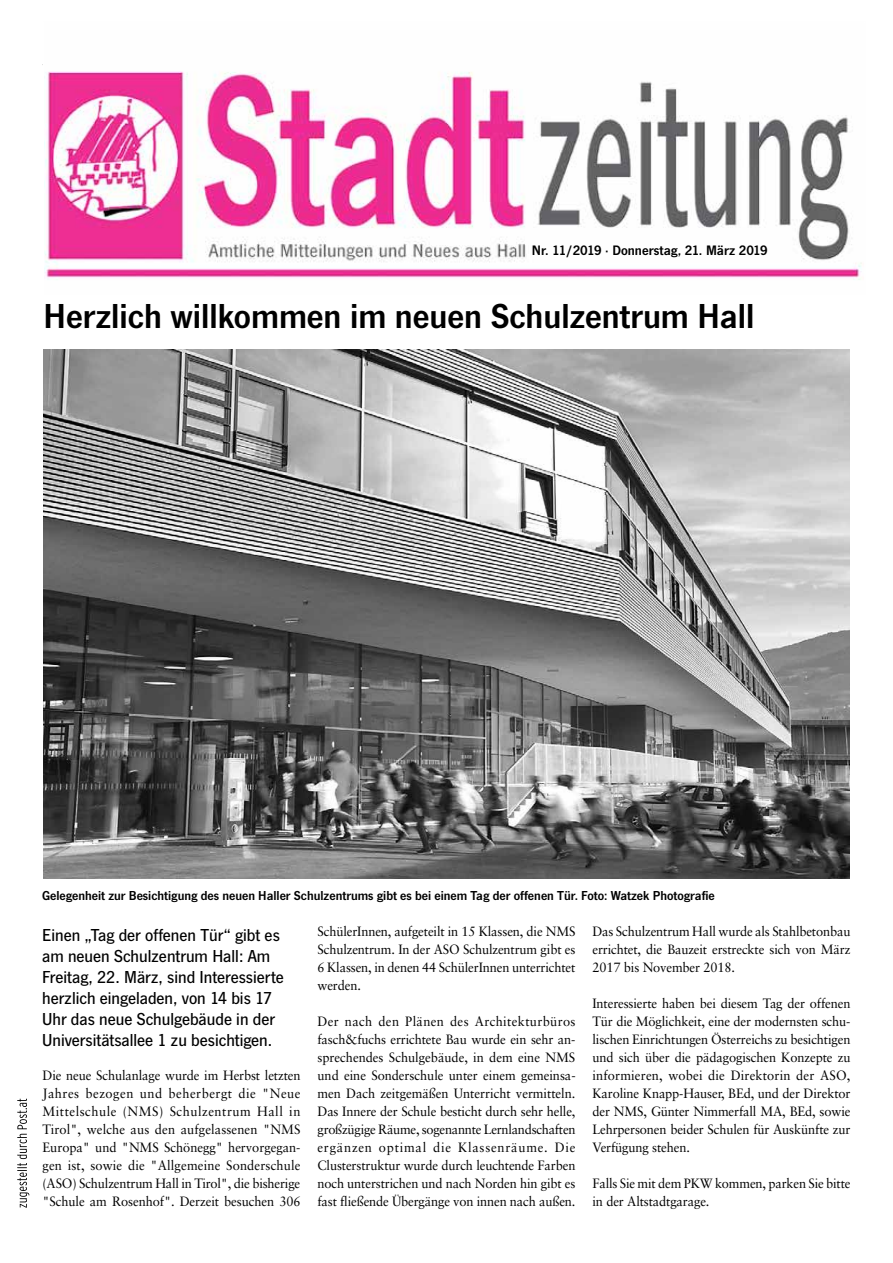
<style>
.page{position:relative;width:893px;height:1263px;background:#fff}
.page>*{position:absolute;margin:0;border:0;box-sizing:border-box;transform-origin:0 0}
.t1{font:600 36px "News Got T";color:#000}
.t2{font:500 18px/21px "News Got T";color:#000}
.t3{font:600 14.25px "News Got T";color:#000}
.t4{font:13.5px/18px "Sabon";letter-spacing:-.01em;color:#000;text-align:justify;scale:.95 1}
.t5{font:600 13.5px "News Got T";color:#000}
</style>
<div class="page">
<img style="left:46px;top:71px;width:816px;height:209px">
<svg style="left:17px;top:1099px;width:12px;height:109px"></svg>
<img style="left:43px;top:349px;width:806px;height:530px">
<p class="t3" style="left:532px;top:242px;width:237px">Nr. 11/2019 · Donnerstag, 21. März 2019</p>
<h1 class="t1" style="left:44px;top:295px;width:712px">Herzlich willkommen im neuen Schulzentrum Hall</h1>
<p class="t5" style="left:42px;top:888px;width:674px">Gelegenheit zur Besichtigung des neuen Haller Schulzentrums gibt es bei einem Tag der offenen Tür. Foto: Watzek Photografie</p>
<p class="t4" style="left:317px;top:922px;width:273px">SchülerInnen, aufgeteilt in 15 Klassen, die NMS Schulzentrum. In der ASO Schulzentrum gibt es 6 Klassen, in denen 44 SchülerInnen unterrichtet werden.</p>
<p class="t4" style="left:317px;top:1012px;width:273px">Der nach den Plänen des Architekturbüros fasch&amp;fuchs errichtete Bau wurde ein sehr an&shy;sprechendes Schulgebäude, in dem eine NMS und eine Sonderschule unter einem gemeinsa&shy;men Dach zeitgemäßen Unterricht vermitteln.<br>Das Innere der Schule besticht durch sehr helle, großzügige Räume, sogenannte Lernlandschaften ergänzen optimal die Klassenräume. Die Clusterstruktur wurde durch leuchtende Farben noch unterstrichen und nach Norden hin gibt es fast fließende Übergänge von innen nach außen.</p>
<p class="t4" style="left:592px;top:922px;width:273px">Das Schulzentrum Hall wurde als Stahlbetonbau errichtet, die Bauzeit erstreckte sich von März 2017 bis November 2018.</p>
<p class="t4" style="left:592px;top:994px;width:273px">Interessierte haben bei diesem Tag der offenen Tür die Möglichkeit, eine der modernsten schu&shy;lischen Einrichtungen Österreichs zu besichtigen und sich über die pädagogischen Konzepte zu informieren, wobei die Direktorin der ASO, Karoline Knapp-Hauser, BEd, und der Direktor der NMS, Günter Nimmerfall MA, BEd, sowie Lehrpersonen beider Schulen für Auskünfte zur Verfügung stehen.</p>
<p class="t4" style="left:592px;top:1174px;width:273px">Falls Sie mit dem PKW kommen, parken Sie bitte in der Altstadtgarage.</p>
<h2 class="t2" style="left:42px;top:924px;width:243px">Einen „Tag der offenen Tür“ gibt es am neuen Schulzentrum Hall: Am Freitag, 22. März, sind Interessierte herzlich eingeladen, von 14 bis 17<br>Uhr das neue Schulgebäude in der Universitätsallee 1 zu besichtigen.</h2>
<p class="t4" style="left:43px;top:1066px;width:273px">Die neue Schulanlage wurde im Herbst letzten Jahres bezogen und beherbergt die "Neue Mittelschule (NMS) Schulzentrum Hall in Tirol", welche aus den aufgelassenen "NMS Europa" und "NMS Schönegg" hervorgegan&shy;gen ist, sowie die "Allgemeine Sonderschule (ASO) Schulzentrum Hall in Tirol", die bisherige "Schule am Rosenhof". Derzeit besuchen 306</p>
</div>
